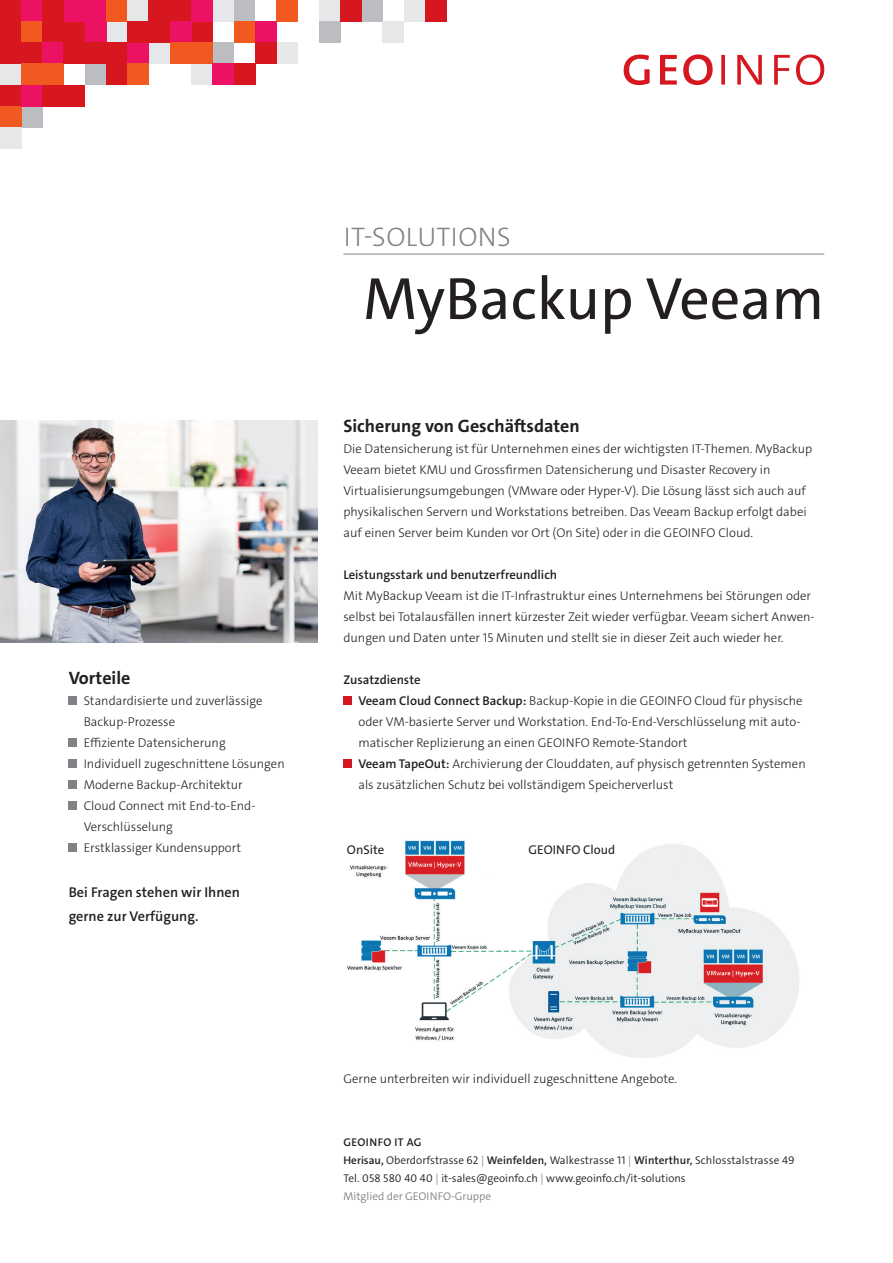
<style>
.page{position:relative;width:893px;height:1263px;background:#fff}
.page>*{position:absolute;margin:0;border:0;box-sizing:border-box;transform-origin:0 0}
.t1{font:60px "The Sans C4 s";color:#231f20}
.t2{font:300 27px "The Sans C4 s";letter-spacing:.02em;color:#808285}
.t3{font:700 18px "The Sans C4 s";color:#231f20}
.t4{font:600 14.25px/24px "The Sans C4 s";color:#231f20}
.t5{font:300 12.75px/21px "The Sans C4 s";color:#231f20}
.t6{font:600 12.75px "The Sans C4 s";color:#231f20}
.t7{font:12.75px "The Sans C4 s";color:#231f20}
.t8{font:300 11.25px/18px "The Sans C4 s";color:#231f20}
.s1{font-weight:600}
.s2{color:#808285}
</style>
<div class="page">
<div style="left:276px;top:43px;width:22px;height:21px;background:#e6e7e9"></div>
<div style="left:0;top:64px;width:21px;height:21px;background:#e6e7e9"></div>
<div style="left:21px;top:106px;width:22px;height:22px;background:#bcbdc0"></div>
<div style="left:85px;top:64px;width:21px;height:21px;background:#bcbdc0"></div>
<div style="left:106px;top:21px;width:22px;height:22px;background:#e6e7e9"></div>
<div style="left:149px;top:43px;width:21px;height:21px;background:#e6e7e9"></div>
<div style="left:191px;top:64px;width:22px;height:21px;background:#e6e7e9"></div>
<div style="left:213px;top:0;width:21px;height:21px;background:#e6e7e9"></div>
<div style="left:213px;top:43px;width:21px;height:21px;background:#bcbdc0"></div>
<div style="left:234px;top:0;width:21px;height:21px;background:#bcbdc0"></div>
<div style="left:319px;top:0;width:21px;height:21px;background:#e6e7e9"></div>
<div style="left:319px;top:21px;width:21px;height:22px;background:#bcbdc0"></div>
<div style="left:361px;top:0;width:22px;height:21px;background:#bcbdc0"></div>
<div style="left:383px;top:21px;width:21px;height:22px;background:#e6e7e9"></div>
<div style="left:404px;top:0;width:21px;height:21px;background:#e6e7e9"></div>
<div style="left:191px;top:21px;width:22px;height:22px;background:#d7171f"></div>
<div style="left:0;top:0;width:21px;height:64px;background:#d7171f"></div>
<div style="left:0;top:85px;width:21px;height:21px;background:#d7171f"></div>
<div style="left:0;top:106px;width:21px;height:22px;background:#f15921"></div>
<div style="left:0;top:128px;width:21px;height:21px;background:#e6e7e9"></div>
<div style="left:21px;top:0;width:22px;height:21px;background:#ec1163"></div>
<div style="left:21px;top:21px;width:22px;height:22px;background:#f15921"></div>
<div style="left:0;top:43px;width:43px;height:21px;background:#d7171f"></div>
<div style="left:21px;top:85px;width:22px;height:21px;background:#ec1163"></div>
<div style="left:43px;top:0;width:21px;height:43px;background:#d7171f"></div>
<div style="left:43px;top:43px;width:21px;height:21px;background:#ec1163"></div>
<div style="left:21px;top:64px;width:43px;height:21px;background:#f15921"></div>
<div style="left:64px;top:21px;width:21px;height:43px;background:#d7171f"></div>
<div style="left:43px;top:85px;width:42px;height:21px;background:#d7171f"></div>
<div style="left:64px;top:0;width:42px;height:21px;background:#ec1163"></div>
<div style="left:85px;top:0;width:21px;height:43px;background:#ec1163"></div>
<div style="left:64px;top:43px;width:64px;height:21px;background:#d7171f"></div>
<div style="left:106px;top:0;width:22px;height:21px;background:#f15921"></div>
<div style="left:106px;top:43px;width:22px;height:42px;background:#d7171f"></div>
<div style="left:128px;top:0;width:21px;height:21px;background:#e6e7e9"></div>
<div style="left:128px;top:43px;width:21px;height:21px;background:#ec1163"></div>
<div style="left:128px;top:64px;width:21px;height:21px;background:#f15921"></div>
<div style="left:128px;top:21px;width:42px;height:22px;background:#d7171f"></div>
<div style="left:149px;top:0;width:42px;height:21px;background:#d7171f"></div>
<div style="left:170px;top:21px;width:21px;height:22px;background:#ec1163"></div>
<div style="left:170px;top:43px;width:43px;height:21px;background:#f15921"></div>
<div style="left:213px;top:64px;width:21px;height:21px;background:#ec1163"></div>
<div style="left:234px;top:21px;width:21px;height:22px;background:#f15921"></div>
<div style="left:234px;top:64px;width:21px;height:21px;background:#d7171f"></div>
<div style="left:255px;top:21px;width:21px;height:22px;background:#ec1163"></div>
<div style="left:255px;top:43px;width:21px;height:21px;background:#d7171f"></div>
<div style="left:276px;top:0;width:22px;height:21px;background:#f15921"></div>
<div style="left:340px;top:0;width:21px;height:21px;background:#d7171f"></div>
<div style="left:425px;top:0;width:21px;height:21px;background:#d7171f"></div>
<svg style="left:624px;top:54px;width:200px;height:31px"></svg>
<div style="left:191px;top:0;width:22px;height:21px;background:#ec1163"></div>
<div style="left:343px;top:696px;width:9px;height:9px;background:#d7171f"></div>
<div style="left:343px;top:759px;width:9px;height:9px;background:#d7171f"></div>
<hr style="left:343px;top:254px;width:481px;height:1px;background:#808285">
<div style="left:69px;top:696px;width:8px;height:9px;background:#808285"></div>
<div style="left:69px;top:738px;width:8px;height:9px;background:#808285"></div>
<div style="left:69px;top:759px;width:8px;height:9px;background:#808285"></div>
<div style="left:69px;top:780px;width:8px;height:9px;background:#808285"></div>
<div style="left:69px;top:801px;width:8px;height:9px;background:#808285"></div>
<div style="left:69px;top:843px;width:8px;height:9px;background:#808285"></div>
<img style="left:0;top:420px;width:318px;height:223px">
<img style="left:347px;top:840px;width:453px;height:218px">
<h3 class="t3" style="left:69px;top:666px;width:63px">Vorteile</h3>
<p class="t5" style="left:84px;top:690px;width:203px">Standardisierte und zuverlässige<br>Backup-Prozesse<br>Effiziente Datensicherung<br>Individuell zugeschnittene Lösungen<br>Moderne Backup-Architektur<br>Cloud Connect mit End-to-End-<br>Verschlüsselung<br>Erstklassiger Kundensupport</p>
<p class="t4" style="left:69px;top:880px;width:173px">Bei Fragen stehen wir Ihnen gerne zur Verfügung.</p>
<h2 class="t2" style="left:344px;top:220px;width:169px">IT-SOLUTIONS</h2>
<h1 class="t1" style="left:363px;top:260px;width:462px">MyBackup Veeam</h1>
<h3 class="t3" style="left:343px;top:414px;width:238px">Sicherung von Geschäftsdaten</h3>
<p class="t5" style="left:343px;top:438px;width:470px">Die Datensicherung ist für Unternehmen eines der wichtigsten IT-Themen. MyBackup Veeam bietet KMU und Grossfirmen Datensicherung und Disaster Recovery in Virtualisierungsumgebungen (VMware oder Hyper-V). Die Lösung lässt sich auch auf physikalischen Servern und Workstations betreiben. Das Veeam Backup erfolgt dabei auf einen Server beim Kunden vor Ort (On Site) oder in die GEOINFO Cloud.</p>
<p class="t6" style="left:343px;top:567px;width:215px">Leistungsstark und benutzerfreundlich</p>
<p class="t5" style="left:343px;top:585px;width:473px">Mit MyBackup Veeam ist die IT-Infrastruktur eines Unternehmens bei Störungen oder selbst bei Totalausfällen innert kürzester Zeit wieder verfügbar. Veeam sichert Anwen&shy;dungen und Daten unter 15 Minuten und stellt sie in dieser Zeit auch wieder her.</p>
<p class="t5" style="left:358px;top:669px;width:449px;text-indent:-15px"><span class="s1">Zusatzdienste<br>Veeam Cloud Connect Backup:</span> Backup-Kopie in die GEOINFO Cloud für physische oder VM-basierte Server und Workstation. End-To-End-Verschlüsselung mit auto&shy;matischer Replizierung an einen GEOINFO Remote-Standort<br><span class="s1">Veeam TapeOut:</span> Archivierung der Clouddaten, auf physisch getrennten Systemen als zusätzlichen Schutz bei vollständigem Speicherverlust</p>
<p class="t7" style="left:347px;top:841px;width:39px">OnSite</p>
<p class="t7" style="left:528px;top:841px;width:88px">GEOINFO Cloud</p>
<p class="t5" style="left:343px;top:1068px;width:335px">Gerne unterbreiten wir individuell zugeschnittene Angebote.</p>
<p class="t8" style="left:343px;top:1133px;width:453px"><span class="s1">GEOINFO IT AG<br>Herisau,</span> Oberdorfstrasse 62 <span class="s2">|</span> <span class="s1">Weinfelden,</span> Walkestrasse 11 <span class="s2">|</span> <span class="s1">Winterthur,</span> Schlosstalstrasse 49<br>Tel. 058 580 40 40 <span class="s2">|</span> it-sales@geoinfo.ch <span class="s2">|</span> www.geoinfo.ch/it-solutions<br><span class="s2">Mitglied der GEOINFO-Gruppe</span></p>
</div>
